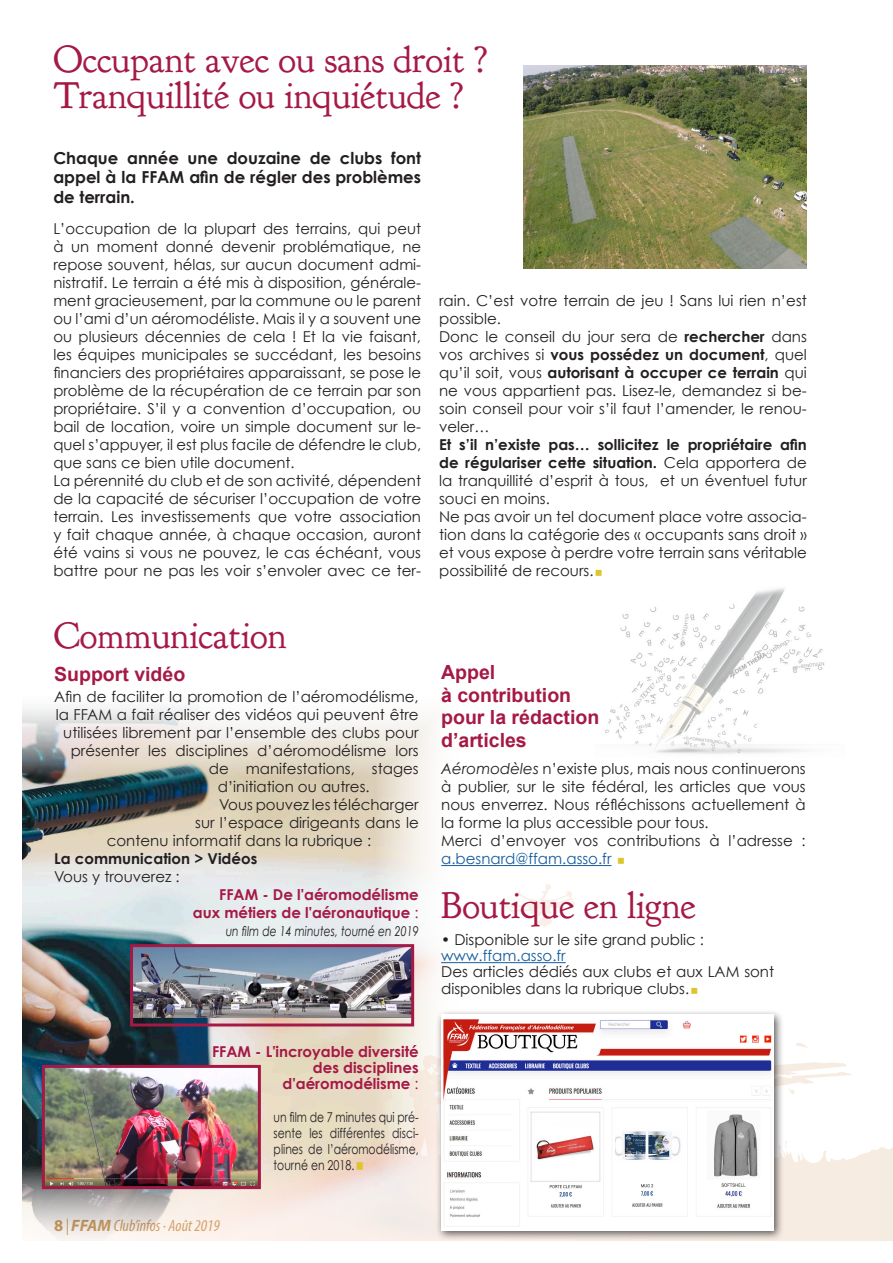
<style>
.page{position:relative;width:893px;height:1263px;background:#fff}
.page>*{position:absolute;margin:0;border:0;box-sizing:border-box;transform-origin:0 0}
.TITRE_CGFFAM{font:37.5px/36px "Goudy Bookletter 1911";color:#a51945}
.TITRE_CG_sous-titre{font:700 19.5px/22.5px "Arial";color:#a51945}
.chapeau{font:700 16.5px/19.5px "Century Gothic";color:#231f20;text-align:justify}
.t1{font:italic condensed 16.5px "Myriad Pro";color:#cf9e62}
.t2{font:15px/18px "Century Gothic";color:#231f20;text-align:justify}
.t3{font:700 15px/18px "Century Gothic";color:#231f20;text-align:justify}
.t4{font:700 15px/16.2px "Century Gothic";color:#a51945;text-align:right}
.t5{font:15px "Century Gothic";color:#175d9e}
.t6{font:13.5px/16.2px "Century Gothic";color:#231f20;text-align:justify;scale:.8 1}
.t7{font:italic 13.5px "Century Gothic";color:#231f20;scale:.8 1}
.s1{font-weight:400}
.s2{font-weight:700}
.s3{font-style:italic}
.s4{color:#175d9e}
.s5{font-weight:700;font-style:normal;font-stretch:normal}
.s6{font-weight:700;font-stretch:normal}
</style>
<div class="page">
<img style="left:524px;top:66px;width:283px;height:203px">
<img style="left:22px;top:707px;width:441px;height:534px">
<img style="left:605px;top:588px;width:220px;height:166px">
<img style="left:46px;top:1069px;width:211px;height:116px">
<div style="left:42px;top:1065px;width:219px;height:124px;border:3px solid #a51945"></div>
<hr style="left:441px;top:865px;width:170px;height:1px;background:#175d9e">
<img style="left:134px;top:948px;width:276px;height:69px">
<div style="left:130px;top:944px;width:284px;height:82px;border:3px solid #a51945"></div>
<div style="left:436px;top:1009px;width:348px;height:232px;background:#231f20;opacity:.75"></div>
<img style="left:441px;top:1015px;width:332px;height:215px">
<img style="left:615px;top:1110px;width:69px;height:101px">
<img style="left:530px;top:1109px;width:71px;height:105px">
<hr style="left:441px;top:962px;width:125px;height:1px;background:#175d9e">
<svg style="left:357px;top:1162px;width:6px;height:8px"></svg>
<p class="TITRE_CGFFAM" style="left:54px;top:42px;width:436px">Occupant avec ou sans droit ?<br>Tranquillité ou inquiétude ?</p>
<p class="chapeau" style="left:53px;top:147px;width:369px">Chaque année une douzaine de clubs font appel à la FFAM afin de régler des problèmes de terrain.</p>
<p class="t2" style="left:53px;top:219px;width:369px">L’occupation de la plupart des terrains, qui peut à un moment donné devenir problématique, ne repose souvent, hélas, sur aucun document admi&shy;nistratif. Le terrain a été mis à disposition, générale&shy;ment gracieusement, par la commune ou le parent ou l’ami d’un aéromodéliste. Mais il y a souvent une ou plusieurs décennies de cela ! Et la vie faisant, les équipes municipales se succédant, les besoins financiers des propriétaires apparaissant, se pose le problème de la récupération de ce terrain par son propriétaire. S’il y a convention d’occupation, ou bail de location, voire un simple document sur le&shy;quel s’appuyer, il est plus facile de défendre le club, que sans ce bien utile document.</p>
<p class="t2" style="left:53px;top:471px;width:369px">La pérennité du club et de son activité, dépendent de la capacité de sécuriser l’occupation de votre terrain. Les investissements que votre association y fait chaque année, à chaque occasion, auront été vains si vous ne pouvez, le cas échéant, vous battre pour ne pas les voir s’envoler avec ce ter-</p>
<p class="TITRE_CGFFAM" style="left:54px;top:618px;width:234px">Communication</p>
<p class="TITRE_CG_sous-titre" style="left:54px;top:664px;width:133px">Support vidéo</p>
<p class="t2" style="left:54px;top:687px;width:366px">Afin de faciliter la promotion de l’aéromodélisme,</p>
<p class="t2" style="left:56px;top:705px;width:364px">la FFAM a fait réaliser des vidéos qui peuvent être</p>
<p class="t2" style="left:63px;top:723px;width:357px">utilisées librement par l’ensemble des clubs pour</p>
<p class="t2" style="left:71px;top:741px;width:350px">présenter les disciplines d’aéromodélisme lors</p>
<p class="t2" style="left:209px;top:759px;width:211px">de manifestations, stages</p>
<p class="t2" style="left:218px;top:777px;width:153px">d’initiation ou autres.</p>
<p class="t2" style="left:219px;top:795px;width:201px">Vous pouvez les télécharger</p>
<p class="t2" style="left:195px;top:813px;width:225px">sur l’espace dirigeants dans le</p>
<p class="t2" style="left:107px;top:831px;width:266px">contenu informatif dans la rubrique :</p>
<p class="t3" style="left:54px;top:849px;width:205px">La communication &gt; Vidéos</p>
<p class="t2" style="left:54px;top:867px;width:127px">Vous y trouverez :</p>
<p class="t4" style="left:193px;top:885px;width:227px;line-height:18px">FFAM - De l'aéromodélisme aux métiers de l'aéronautique <span class="s1">:</span></p>
<p class="t7" style="left:226px;top:923px;width:243px">un film de 14 minutes, tourné en 2019</p>
<p class="t2" style="left:439px;top:291px;width:369px">rain. C’est votre terrain de jeu ! Sans lui rien n’est possible.</p>
<p class="t2" style="left:439px;top:327px;width:369px">Donc le conseil du jour sera de <span class="s2">rechercher</span> dans vos archives si <span class="s2">vous possédez un document</span>, quel qu’il soit, vous <span class="s2">autorisant à occuper ce terrain</span> qui ne vous appartient pas. Lisez-le, demandez si be&shy;soin conseil pour voir s’il faut l’amender, le renou&shy;veler…</p>
<p class="t3" style="left:439px;top:435px;width:369px">Et s’il n’existe pas… sollicitez le propriétaire afin de régulariser cette situation. <span class="s1">Cela apportera de la tranquillité d’esprit à tous, et un éventuel futur souci en moins.</span></p>
<p class="t2" style="left:439px;top:507px;width:369px">Ne pas avoir un tel document place votre associa&shy;tion dans la catégorie des « occupants sans droit » et vous expose à perdre votre terrain sans véritable possibilité de recours.</p>
<p class="TITRE_CG_sous-titre" style="left:441px;top:661px;width:160px">Appel<br>à contribution pour la rédaction d’articles</p>
<p class="t2" style="left:441px;top:759px;width:366px"><span class="s3">Aéromodèles</span> n’existe plus, mais nous continuerons à publier, sur le site fédéral, les articles que vous nous enverrez. Nous réfléchissons actuellement à la forme la plus accessible pour tous.</p>
<p class="t2" style="left:441px;top:831px;width:366px">Merci d’envoyer vos contributions à l’adresse : <span class="s4">a.besnard@ffam.asso.fr</span></p>
<p class="TITRE_CGFFAM" style="left:441px;top:888px;width:256px">Boutique en ligne</p>
<p class="t2" style="left:441px;top:930px;width:264px">• Disponible sur le site grand public :</p>
<p class="t5" style="left:441px;top:947px;width:126px">www.ffam.asso.fr</p>
<p class="t2" style="left:441px;top:964px;width:335px;line-height:16.2px">Des articles dédiés aux clubs et aux LAM sont disponibles dans la rubrique clubs.</p>
<p class="t4" style="left:212px;top:1043px;width:208px">FFAM - L'incroyable diversité des disciplines d'aéromodélisme <span class="s1">:</span></p>
<p class="t6" style="left:274px;top:1109px;width:183px">un film de 7 minutes qui pré&shy;sente les différentes disci&shy;plines de l’aéromodélisme, tourné en 2018.</p>
<p class="t1" style="left:54px;top:1216px;width:167px"><span class="s5">8</span> | <span class="s6">FFAM</span> Club’infos · Août 2019</p>
</div>
